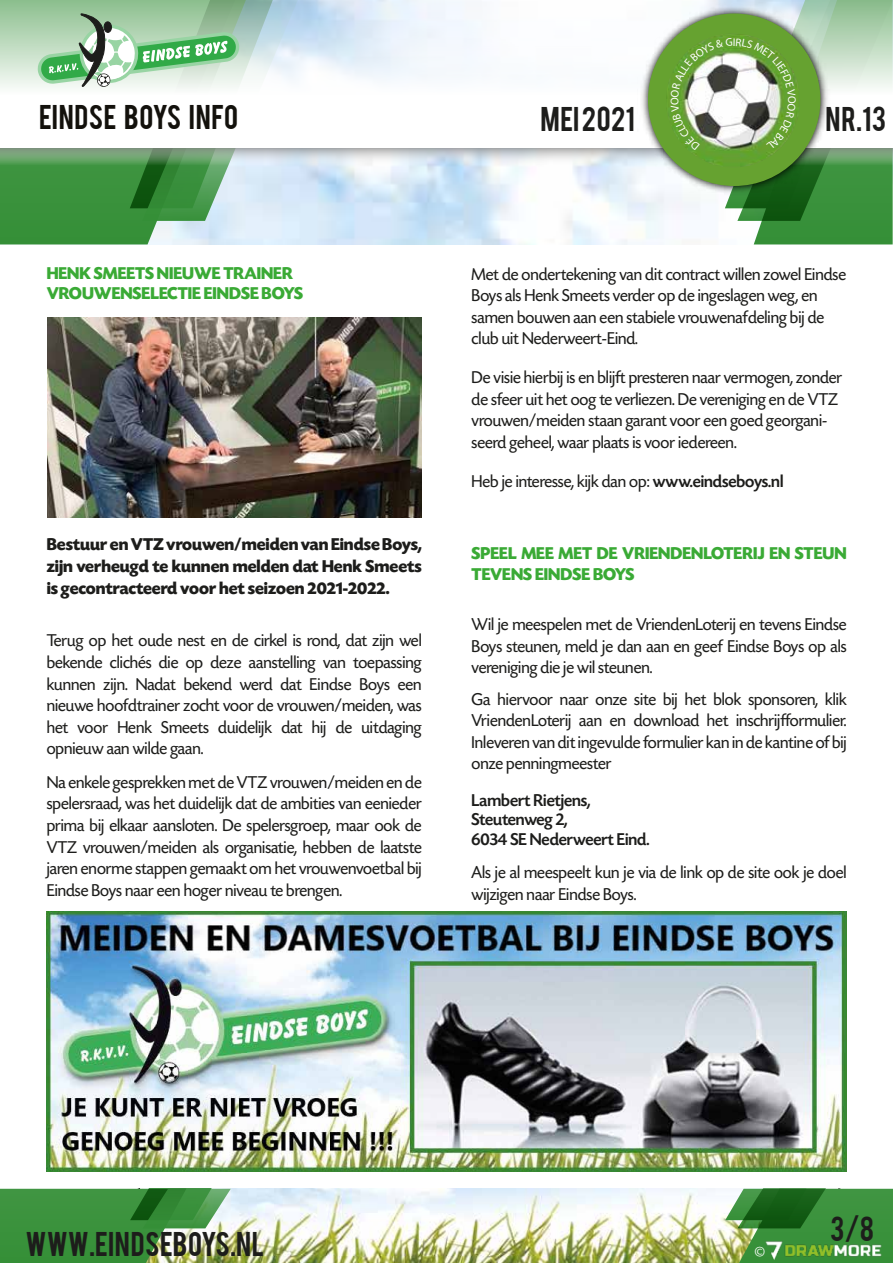
<style>
.page{position:relative;width:893px;height:1263px;background:#fff}
.page>*{position:absolute;margin:0;border:0;box-sizing:border-box;transform-origin:0 0}
.t1{font:27px "Bebas";letter-spacing:.015em;color:#1d1d1b}
.t2{font:27px "Bebas";letter-spacing:.02em;color:#13110c}
.t3{font:18px/21.6px "Today SHOP";color:#1d1d1b;text-align:justify}
.t4{font:700 18px/21.6px "Today SHOP";color:#1d1d1b;text-align:justify}
.t5{font:700 18px/19.4px "Today SHOP";color:#3aaa35}
.t6{font:500 18px/19.4px "Today SHOP";color:#1d1d1b}
.t7{font:15.9px "Myriad Pro";color:#fff}
.s1{font-weight:500}
</style>
<div class="page">
<img style="left:273px;top:1189px;width:452px;height:74px">
<svg style="left:725px;top:1189px;width:168px;height:74px;background:#468e42"></svg>
<svg style="left:0;top:1189px;width:273px;height:74px;background:#69a764"></svg>
<svg style="left:0;top:168px;width:246px;height:76px;background:#66aa6f"></svg>
<svg style="left:0;top:148px;width:637px;height:20px"></svg>
<svg style="left:0;top:0;width:671px;height:93px"></svg>
<img style="left:637px;top:3px;width:34px;height:194px">
<div style="left:648px;top:14px;width:172px;height:172px;background:#66a230;border-radius:50%"></div>
<svg style="left:38px;top:0;width:260px;height:221px"></svg>
<img style="left:762px;top:1237px;width:123px;height:26px">
<img style="left:47px;top:911px;width:799px;height:261px">
<img style="left:47px;top:318px;width:374px;height:200px">
<svg style="left:671px;top:0;width:222px;height:244px"></svg>
<h1 class="t2" style="left:39px;top:97px;width:201px">EINDSE BOYS INFO</h1>
<h1 class="t1" style="left:540px;top:99px;width:96px">MEI 2021</h1>
<h1 class="t1" style="left:826px;top:99px;width:62px">NR.13</h1>
<p class="t5" style="left:47px;top:265px;width:258px">HENK SMEETS NIEUWE TRAINER<br>VROUWENSELECTIE EINDSE BOYS</p>
<p class="t4" style="left:47px;top:534px;width:377px">Bestuur en VTZ vrouwen/meiden van Eindse Boys, zijn verheugd te kunnen melden dat Henk Smeets is gecontracteerd voor het seizoen 2021-2022.</p>
<p class="t3" style="left:47px;top:630px;width:377px">Terug op het oude nest en de cirkel is rond, dat zijn wel bekende clichés die op deze aanstelling van toepassing kunnen zijn. Nadat bekend werd dat Eindse Boys een nieuwe hoofdtrainer zocht voor de vrouwen/meiden, was het voor Henk Smeets duidelijk dat hij de uitdaging opnieuw aan wilde gaan.</p>
<p class="t3" style="left:47px;top:772px;width:377px">Na enkele gesprekken met de VTZ vrouwen/meiden en de spelersraad, was het duidelijk dat de ambities van eenieder prima bij elkaar aansloten. De spelersgroep, maar ook de VTZ vrouwen/meiden als organisatie, hebben de laatste jaren enorme stappen gemaakt om het vrouwenvoetbal bij Eindse Boys naar een hoger niveau te brengen.</p>
<p class="t3" style="left:472px;top:264px;width:376px;text-align:left">Met de ondertekening van dit contract willen zowel Eindse Boys als Henk Smeets verder op de ingeslagen weg, en samen bouwen aan een stabiele vrouwenafdeling bij de club uit Nederweert-Eind.</p>
<p class="t3" style="left:472px;top:367px;width:372px;text-align:left">De visie hierbij is en blijft presteren naar vermogen, zonder de sfeer uit het oog te verliezen. De vereniging en de VTZ vrouwen/meiden staan garant voor een goed georgani&shy;seerd geheel, waar plaats is voor iedereen.</p>
<p class="t3" style="left:472px;top:471px;width:313px">Heb je interesse, kijk dan op: <span class="s1">www.eindseboys.nl</span></p>
<p class="t5" style="left:472px;top:543px;width:376px;line-height:21.6px">SPEEL MEE MET DE VRIENDENLOTERIJ EN STEUN<br>TEVENS EINDSE BOYS</p>
<p class="t3" style="left:472px;top:614px;width:376px">Wil je meespelen met de VriendenLoterij en tevens Eindse Boys steunen, meld je dan aan en geef Eindse Boys op als vereniging die je wil steunen.</p>
<p class="t3" style="left:472px;top:689px;width:377px">Ga hiervoor naar onze site bij het blok sponsoren, klik VriendenLoterij aan en download het inschrijfformulier.<br>Inleveren van dit ingevulde formulier kan in de kantine of bij onze penningmeester</p>
<p class="t6" style="left:472px;top:791px;width:179px">Lambert Rietjens,<br>Steutenweg 2,<br>6034 SE Nederweert Eind.</p>
<p class="t3" style="left:472px;top:862px;width:377px">Als je al meespeelt kun je via de link op de site ook je doel wijzigen naar Eindse Boys.</p>
<h1 class="t1" style="left:26px;top:1224px;width:240px">WWW.EINDSEBOYS.NL</h1>
<p class="t7" style="left:754px;top:1242px;width:12px">©</p>
<h1 class="t1" style="left:830px;top:1209px;width:45px">3/8</h1>
</div>
